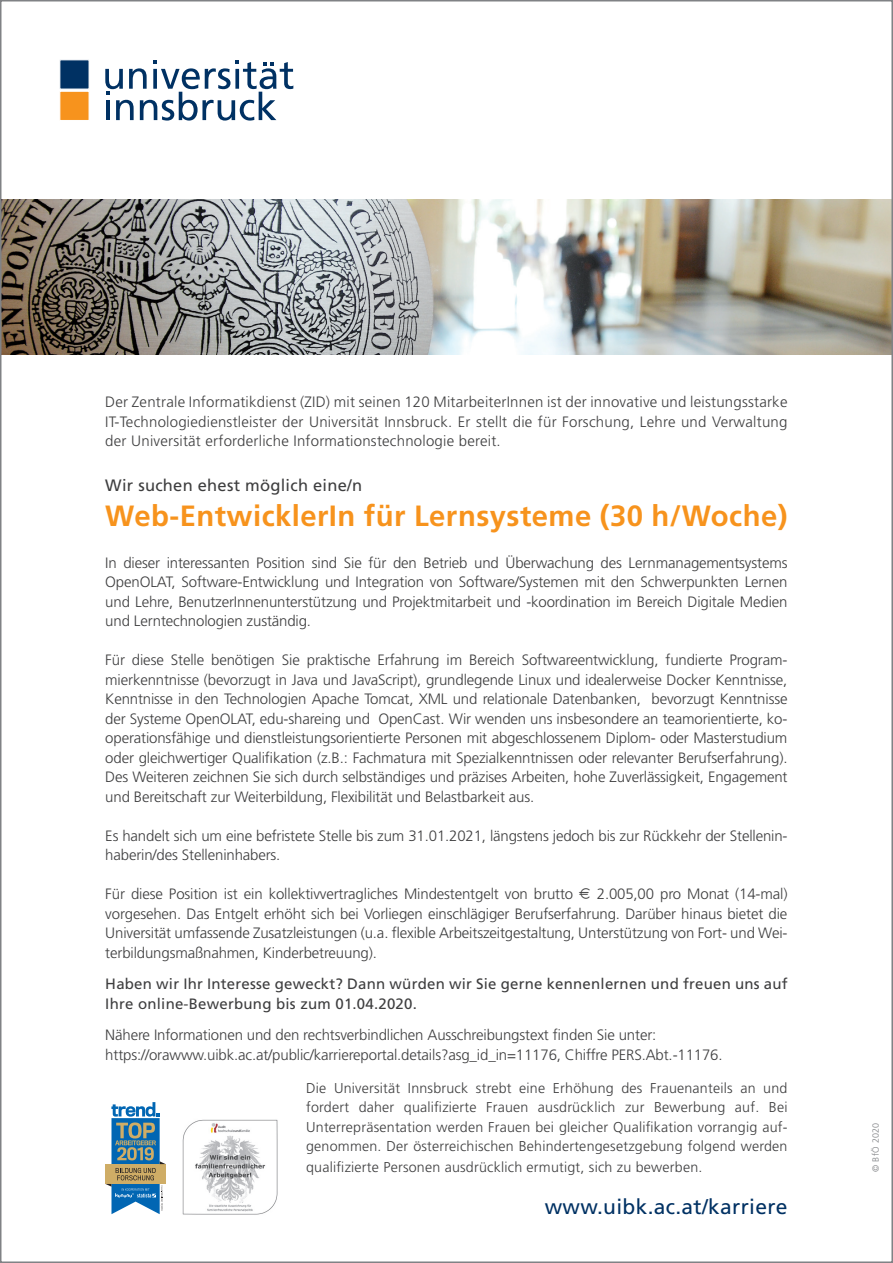
<style>
.page{position:relative;width:893px;height:1263px;background:#fff}
.page>*{position:absolute;margin:0;border:0;box-sizing:border-box;transform-origin:0 0}
.t1{font:700 29.25px "Frutiger";letter-spacing:.015em;color:#f7931d}
.t2{font:21px "Frutiger";letter-spacing:.015em;color:#003163}
.t3{font:16.5px "Frutiger";letter-spacing:.015em;color:#3e3e3f}
.t4{font:300 15px/19.5px "Frutiger";letter-spacing:-.01em;color:#3e3e3f;text-align:justify}
.t5{font:15px/19.5px "Frutiger";letter-spacing:.015em;color:#3e3e3f}
.t6{font:300 14.25px/19.5px "Frutiger";letter-spacing:.015em;color:#3e3e3f;text-align:justify}
.t7{font:300 9px "Frutiger";letter-spacing:.03em;color:#808285}
.s1{font-family:"Euro Collection";font-weight:400}
</style>
<div class="page">
<img style="left:182px;top:1119px;width:96px;height:96px">
<svg style="left:105px;top:1102px;width:61px;height:112px"></svg>
<svg style="left:59px;top:59px;width:30px;height:61px;background:#8c7658"></svg>
<svg style="left:105px;top:60px;width:188px;height:61px"></svg>
<img style="left:3px;top:200px;width:887px;height:155px">
<p class="t4" style="left:105px;top:392px;width:684px">Der Zentrale Informatikdienst (ZID) mit seinen 120 MitarbeiterInnen ist der innovative und leistungsstarke IT-Technologiedienstleister der Universität Innsbruck. Er stellt die für Forschung, Lehre und Verwaltung der Universität erforderliche Informationstechnologie bereit.</p>
<p class="t3" style="left:105px;top:476px;width:258px">Wir suchen ehest möglich eine/n</p>
<p class="t1" style="left:105px;top:498px;width:684px">Web-EntwicklerIn für Lernsysteme (30 h/Woche)</p>
<p class="t4" style="left:105px;top:553px;width:684px">In dieser interessanten Position sind Sie für den Betrieb und Überwachung des Lernmanagementsystems OpenOLAT, Software-Entwicklung und Integration von Software/Systemen mit den Schwerpunkten Lernen und Lehre, BenutzerInnenunterstützung und Projektmitarbeit und -koordination im Bereich Digitale Medien und Lerntechnologien zuständig.</p>
<p class="t4" style="left:105px;top:650px;width:684px">Für diese Stelle benötigen Sie praktische Erfahrung im Bereich Softwareentwicklung, fundierte Program&shy;mierkenntnisse (bevorzugt in Java und JavaScript), grundlegende Linux und idealerweise Docker Kenntnisse, Kenntnisse in den Technologien Apache Tomcat, XML und relationale Datenbanken, bevorzugt Kenntnisse der Systeme OpenOLAT, edu-shareing und OpenCast. Wir wenden uns insbesondere an teamorientierte, ko&shy;operationsfähige und dienstleistungsorientierte Personen mit abgeschlossenem Diplom- oder Masterstudium oder gleichwertiger Qualifikation (z.B.: Fachmatura mit Spezialkenntnissen oder relevanter Berufserfahrung).<br>Des Weiteren zeichnen Sie sich durch selbständiges und präzises Arbeiten, hohe Zuverlässigkeit, Engagement und Bereitschaft zur Weiterbildung, Flexibilität und Belastbarkeit aus.</p>
<p class="t4" style="left:105px;top:826px;width:684px">Es handelt sich um eine befristete Stelle bis zum 31.01.2021, längstens jedoch bis zur Rückkehr der Stellenin&shy;haberin/des Stelleninhabers.</p>
<p class="t4" style="left:105px;top:884px;width:684px">Für diese Position ist ein kollektivvertragliches Mindestentgelt von brutto <span class="s1">E</span> 2.005,00 pro Monat (14-mal) vorgesehen. Das Entgelt erhöht sich bei Vorliegen einschlägiger Berufserfahrung. Darüber hinaus bietet die Universität umfassende Zusatzleistungen (u.a. flexible Arbeitszeitgestaltung, Unterstützung von Fort- und Wei&shy;terbildungsmaßnahmen, Kinderbetreuung).</p>
<p class="t5" style="left:105px;top:974px;width:684px">Haben wir Ihr Interesse geweckt? Dann würden wir Sie gerne kennenlernen und freuen uns auf<br>Ihre online-Bewerbung bis zum 01.04.2020.</p>
<p class="t4" style="left:105px;top:1025px;width:553px">Nähere Informationen und den rechtsverbindlichen Ausschreibungstext finden Sie unter:</p>
<p class="t4" style="left:105px;top:1045px;width:619px">https://orawww.uibk.ac.at/public/karriereportal.details?asg_id_in=11176, Chiffre PERS.Abt.-11176.</p>
<p class="t6" style="left:306px;top:1078px;width:483px">Die Universität Innsbruck strebt eine Erhöhung des Frauenanteils an und fordert daher qualifizierte Frauen ausdrücklich zur Bewerbung auf. Bei Unterrepräsentation werden Frauen bei gleicher Qualifikation vorrangig auf&shy;genommen. Der österreichischen Behindertengesetzgebung folgend werden</p>
<p class="t6" style="left:306px;top:1157px;width:398px">qualifizierte Personen ausdrücklich ermutigt, sich zu bewerben.</p>
<p class="t2" style="left:545px;top:1195px;width:244px">www.uibk.ac.at/karriere</p>
<p class="t7" style="left:871px;top:1172px;width:51px;rotate:-90deg">© BfÖ 2020</p>
</div>
